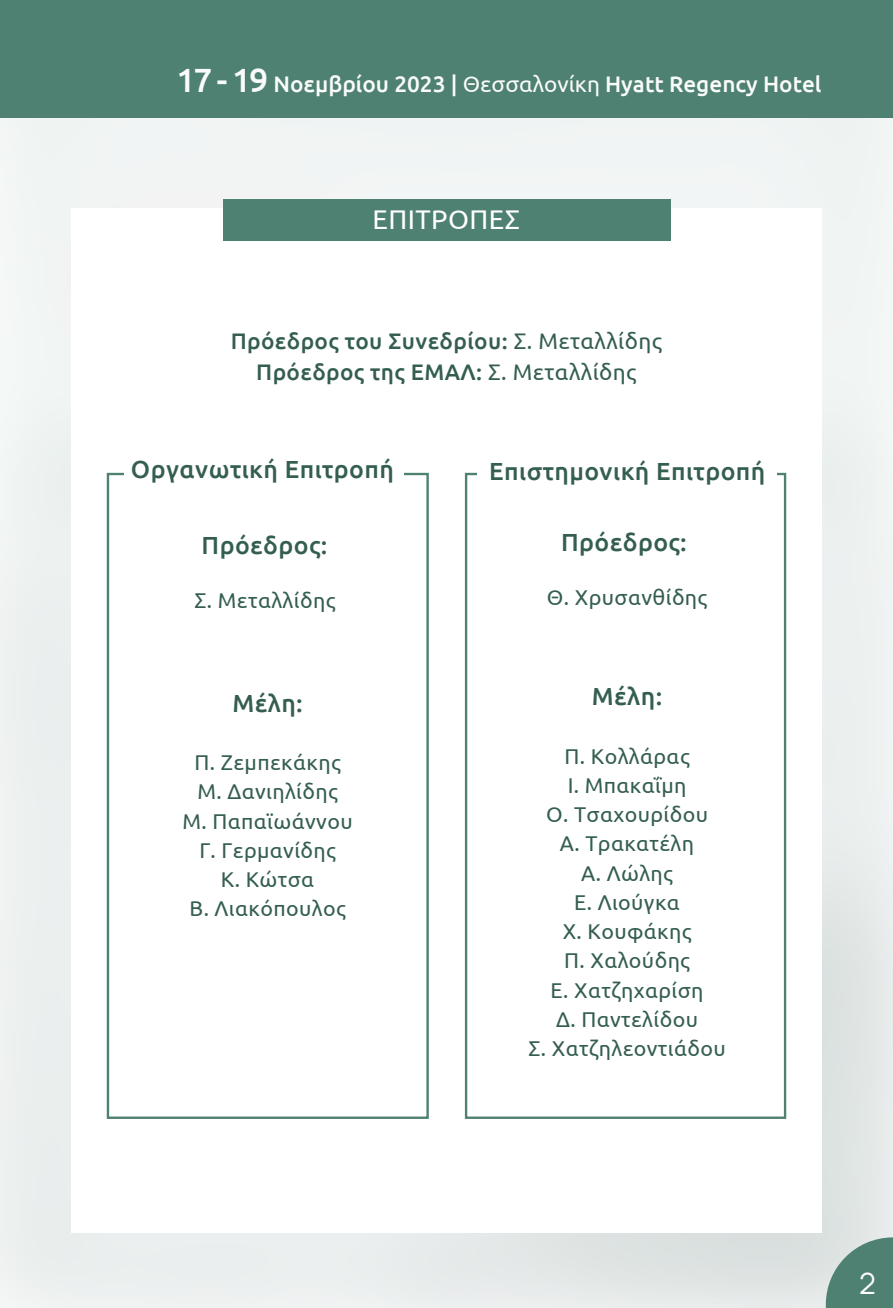
<style>
.page{position:relative;width:893px;height:1308px;background:#fff}
.page>*{position:absolute;margin:0;border:0;box-sizing:border-box;transform-origin:0 0}
.t1{font:200 29.25px "Manrope";color:#fff}
.t2{font:27px "Ubuntu";letter-spacing:.02em;color:#fff}
.t3{font:500 24.75px "Ubuntu";letter-spacing:.02em;color:#345e50}
.t4{font:500 22.5px/31.5px "Ubuntu";letter-spacing:.02em;color:#345e50;text-align:center}
.t5{font:500 22.5px "Ubuntu";color:#fafbfb}
.t6{font:21.38px/29.2px "Ubuntu";letter-spacing:.02em;color:#345e50;text-align:center}
.s1{font-size:33.52px}
.s2{font-weight:400}
</style>
<div class="page">
<img style="left:0;top:117px;width:893px;height:1190px">
<div style="left:71px;top:208px;width:751px;height:1024px;background:#fff"></div>
<div style="left:223px;top:199px;width:447px;height:42px;background:#4e8171"></div>
<svg style="left:826px;top:1237px;width:67px;height:70px;background:#6c9588"></svg>
<div style="left:107px;top:473px;width:322px;height:645px;border:2px solid #4e8171"></div>
<div style="left:465px;top:473px;width:321px;height:645px;border:2px solid #4e8171"></div>
<div style="left:124px;top:457px;width:280px;height:35px;background:#fff"></div>
<div style="left:478px;top:457px;width:299px;height:35px;background:#fff"></div>
<div style="left:0;top:0;width:893px;height:117px;background:#4e8171"></div>
<p class="t5" style="left:176px;top:70px;width:647px"><span class="s1">17 - 19</span> Νοεμβρίου 2023 | <span class="s2">Θεσσαλονίκη</span> Hyatt Regency Hotel</p>
<p class="t2" style="left:372px;top:203px;width:149px">ΕΠΙΤΡΟΠΕΣ</p>
<p class="t4" style="left:231px;top:324px;width:433px">Πρόεδρος του Συνεδρίου: <span class="s2">Σ. Μεταλλίδης<br></span>Πρόεδρος της ΕΜΑΛ: <span class="s2">Σ. Μεταλλίδης</span></p>
<p class="t3" style="left:131px;top:454px;width:265px">Οργανωτική Επιτροπή</p>
<p class="t3" style="left:489px;top:456px;width:278px">Επιστημονική Επιτροπή</p>
<p class="t3" style="left:202px;top:529px;width:127px">Πρόεδρος:</p>
<p class="t6" style="left:195px;top:584px;width:142px">Σ. Μεταλλίδης</p>
<p class="t3" style="left:232px;top:687px;width:72px">Μέλη:</p>
<p class="t6" style="left:183px;top:747px;width:172px">Π. Ζεμπεκάκης<br>Μ. Δανιηλίδης<br>Μ. Παπαϊωάννου<br>Γ. Γερμανίδης<br>Κ. Κώτσα<br>Β. Λιακόπουλος</p>
<p class="t3" style="left:561px;top:527px;width:127px">Πρόεδρος:</p>
<p class="t6" style="left:547px;top:582px;width:162px">Θ. Χρυσανθίδης</p>
<p class="t3" style="left:592px;top:680px;width:72px">Μέλη:</p>
<p class="t6" style="left:528px;top:740px;width:199px">Π. Κολλάρας<br>Ι. Μπακαΐμη<br>Ο. Τσαχουρίδου<br>Α. Τρακατέλη<br>Α. Λώλης<br>Ε. Λιούγκα<br>Χ. Κουφάκης<br>Π. Χαλούδης<br>Ε. Χατζηχαρίση<br>Δ. Παντελίδου<br>Σ. Χατζηλεοντιάδου</p>
<h1 class="t1" style="left:859px;top:1262px;width:18px">2</h1>
</div>
